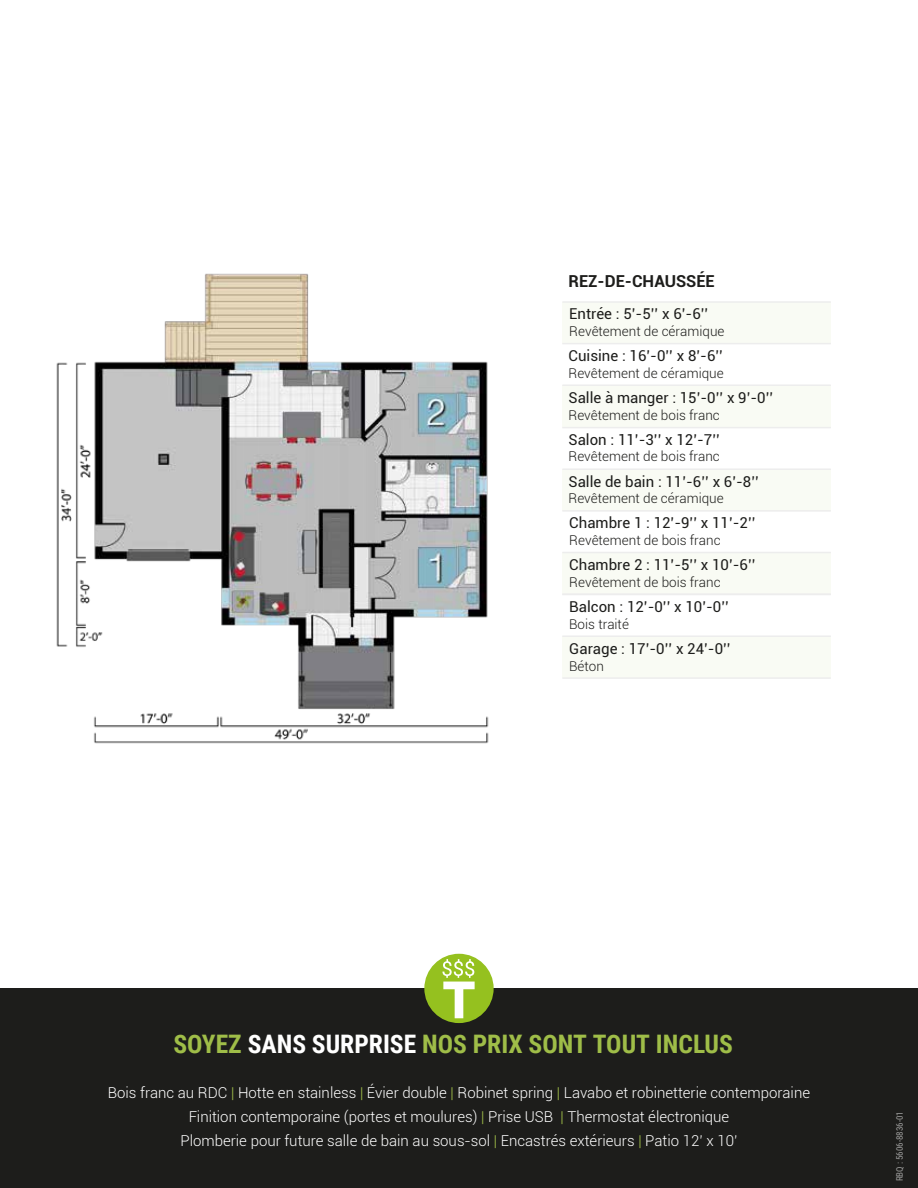
<style>
.page{position:relative;width:918px;height:1188px;background:#fff}
.page>*{position:absolute;margin:0;border:0;box-sizing:border-box;transform-origin:0 0}
.t1{font:700 25.5px "Roboto Condensed";color:#9fbd48}
.t2{font:700 16.5px "Roboto";color:#1d1d1b}
.t3{font:300 15px/24px "Roboto";color:#fff;text-align:center}
.t4{font:15px "Roboto";color:#1d1d1b}
.t5{font:300 13.5px "Roboto";color:#1d1d1b}
.t6{font:9px "Roboto Condensed";color:#9d9d9c}
.s1{color:#fff}
.s2{color:#9fbd48}
</style>
<div class="page">
<div style="left:562px;top:661px;width:269px;height:17px;background:#f9fbf4"></div>
<div style="left:562px;top:636px;width:269px;height:25px;background:#f9fbf4"></div>
<hr style="left:562px;top:677px;width:269px;height:2px;background:#ededed">
<div style="left:0;top:988px;width:918px;height:200px;background:#1d1d1b"></div>
<div style="left:424px;top:954px;width:70px;height:69px;background:#95c11f;border-radius:50%"></div>
<svg style="left:442px;top:959px;width:33px;height:59px"></svg>
<div style="left:562px;top:577px;width:269px;height:17px;background:#f9fbf4"></div>
<div style="left:562px;top:552px;width:269px;height:25px;background:#f9fbf4"></div>
<div style="left:562px;top:494px;width:269px;height:17px;background:#f9fbf4"></div>
<div style="left:562px;top:469px;width:269px;height:25px;background:#f9fbf4"></div>
<div style="left:562px;top:410px;width:269px;height:18px;background:#f9fbf4"></div>
<div style="left:562px;top:385px;width:269px;height:25px;background:#f9fbf4"></div>
<div style="left:562px;top:327px;width:269px;height:17px;background:#f9fbf4"></div>
<div style="left:562px;top:302px;width:269px;height:25px;background:#f9fbf4"></div>
<hr style="left:562px;top:301px;width:269px;height:2px;background:#ededed">
<hr style="left:562px;top:343px;width:269px;height:1px;background:#ededed">
<hr style="left:562px;top:469px;width:269px;height:1px;background:#ededed">
<hr style="left:562px;top:510px;width:269px;height:2px;background:#ededed">
<hr style="left:562px;top:552px;width:269px;height:1px;background:#ededed">
<hr style="left:562px;top:635px;width:269px;height:2px;background:#ededed">
<hr style="left:562px;top:594px;width:269px;height:1px;background:#ededed">
<hr style="left:562px;top:427px;width:269px;height:1px;background:#ededed">
<hr style="left:562px;top:385px;width:269px;height:1px;background:#ededed">
<img style="left:56px;top:273px;width:433px;height:471px">
<p class="t2" style="left:569px;top:269px;width:148px">REZ-DE-CHAUSSÉE</p>
<p class="t4" style="left:569px;top:304px;width:141px">Entrée : 5’-5’’ x 6’-6’’</p>
<p class="t5" style="left:569px;top:322px;width:157px">Revêtement de céramique</p>
<p class="t4" style="left:569px;top:345px;width:156px">Cuisine : 16’-0’’ x 8’-6’’</p>
<p class="t5" style="left:569px;top:364px;width:157px">Revêtement de céramique</p>
<p class="t4" style="left:569px;top:387px;width:206px">Salle à manger : 15’-0’’ x 9’-0’’</p>
<p class="t5" style="left:569px;top:405px;width:153px">Revêtement de bois franc</p>
<p class="t4" style="left:569px;top:429px;width:153px">Salon : 11’-3’’ x 12’-7’’</p>
<p class="t5" style="left:569px;top:447px;width:153px">Revêtement de bois franc</p>
<p class="t4" style="left:569px;top:471px;width:192px">Salle de bain : 11’-6’’ x 6’-8’’</p>
<p class="t5" style="left:569px;top:489px;width:157px">Revêtement de céramique</p>
<p class="t4" style="left:569px;top:513px;width:188px">Chambre 1 : 12’-9’’ x 11’-2’’</p>
<p class="t5" style="left:569px;top:531px;width:153px">Revêtement de bois franc</p>
<p class="t4" style="left:569px;top:554px;width:188px">Chambre 2 : 11’-5’’ x 10’-6’’</p>
<p class="t5" style="left:569px;top:573px;width:153px">Revêtement de bois franc</p>
<p class="t4" style="left:569px;top:597px;width:161px">Balcon : 12’-0’’ x 10’-0’’</p>
<p class="t5" style="left:569px;top:615px;width:61px">Bois traité</p>
<p class="t4" style="left:569px;top:638px;width:163px">Garage : 17’-0’’ x 24’-0’’</p>
<p class="t5" style="left:569px;top:656px;width:36px">Béton</p>
<h1 class="t1" style="left:173px;top:1027px;width:561px">SOYEZ <span class="s1">SANS SURPRISE</span> NOS PRIX SONT TOUT INCLUS</h1>
<p class="t3" style="left:108px;top:1080px;width:704px">Bois franc au RDC <span class="s2">|</span> Hotte en stainless <span class="s2">|</span> Évier double <span class="s2">|</span> Robinet spring <span class="s2">|</span> Lavabo et robinetterie contemporaine<br>Finition contemporaine (portes et moulures) <span class="s2">|</span> Prise USB <span class="s2">|</span> Thermostat électronique<br>Plomberie pour future salle de bain au sous-sol <span class="s2">|</span> Encastrés extérieurs <span class="s2">|</span> Patio 12’ x 10’</p>
<p class="t6" style="left:893px;top:1181px;width:72px;rotate:-90deg">RBQ : 5606-8836-01</p>
</div>
